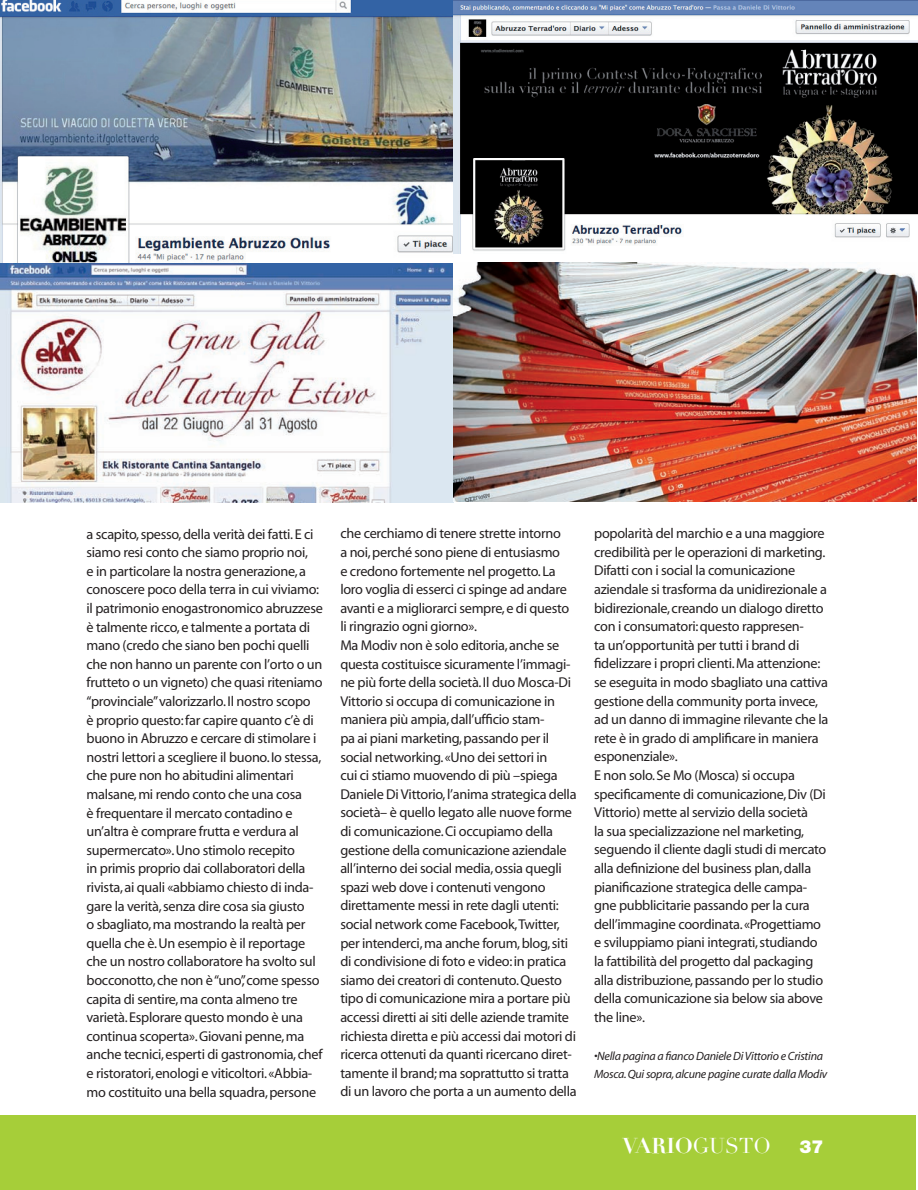
<style>
.page{position:relative;width:918px;height:1190px;background:#fff}
.page>*{position:absolute;margin:0;border:0;box-sizing:border-box;transform-origin:0 0}
.t1{font:700 21px "Didot";color:#fff}
.t2{font:900 18px "Helvetica Neue";color:#fff}
.t3{font:14.25px/18.6px "Myriad";letter-spacing:-.02em;color:#231f20}
.t4{font:italic 12px/18.6px "Myriad";letter-spacing:-.02em;color:#231f20}
.s1{font-weight:400}
</style>
<div class="page">
<div style="left:0;top:1115px;width:916px;height:74px;background:#a6ce39"></div>
<img style="left:0;top:262px;width:916px;height:240px">
<img style="left:0;top:0;width:453px;height:262px">
<img style="left:453px;top:0;width:465px;height:254px">
<p class="t3" style="left:86px;top:525px;width:238px">a scapito, spesso, della verità dei fatti. E ci siamo resi conto che siamo proprio noi,<br>e in particolare la nostra generazione, a conoscere poco della terra in cui viviamo: il patrimonio enogastronomico abruzzese è talmente ricco, e talmente a portata di mano (credo che siano ben pochi quelli che non hanno un parente con l’orto o un frutteto o un vigneto) che quasi riteniamo “provinciale” valorizzarlo. Il nostro scopo<br>è proprio questo: far capire quanto c’è di buono in Abruzzo e cercare di stimolare i nostri lettori a scegliere il buono. Io stessa, che pure non ho abitudini alimentari malsane, mi rendo conto che una cosa<br>è frequentare il mercato contadino e un’altra è comprare frutta e verdura al supermercato». Uno stimolo recepito<br>in primis proprio dai collaboratori della rivista, ai quali «abbiamo chiesto di inda&shy;gare la verità, senza dire cosa sia giusto<br>o sbagliato, ma mostrando la realtà per quella che è. Un esempio è il reportage che un nostro collaboratore ha svolto sul bocconotto, che non è “uno”, come spesso capita di sentire, ma conta almeno tre varietà. Esplorare questo mondo è una continua scoperta». Giovani penne, ma anche tecnici, esperti di gastronomia, chef e ristoratori, enologi e viticoltori. «Abbia&shy;mo costituito una bella squadra, persone</p>
<p class="t3" style="left:340px;top:525px;width:238px">che cerchiamo di tenere strette intorno<br>a noi, perché sono piene di entusiasmo<br>e credono fortemente nel progetto. La loro voglia di esserci ci spinge ad andare avanti e a migliorarci sempre, e di questo li ringrazio ogni giorno».<br>Ma Modiv non è solo editoria, anche se questa costituisce sicuramente l’immagi&shy;ne più forte della società. Il duo Mosca-Di Vittorio si occupa di comunicazione in maniera più ampia, dall’ufficio stam-<br>pa ai piani marketing, passando per il social networking. «Uno dei settori in<br>cui ci stiamo muovendo di più –spiega Daniele Di Vittorio, l’anima strategica della società– è quello legato alle nuove forme di comunicazione. Ci occupiamo della gestione della comunicazione aziendale all’interno dei social media, ossia quegli spazi web dove i contenuti vengono direttamente messi in rete dagli utenti: social network come Facebook, Twitter, per intenderci, ma anche forum, blog, siti di condivisione di foto e video: in pratica siamo dei creatori di contenuto. Questo tipo di comunicazione mira a portare più accessi diretti ai siti delle aziende tramite richiesta diretta e più accessi dai motori di ricerca ottenuti da quanti ricercano diret&shy;tamente il brand; ma soprattutto si tratta di un lavoro che porta a un aumento della</p>
<p class="t3" style="left:594px;top:524px;width:236px">popolarità del marchio e a una maggiore credibilità per le operazioni di marketing.<br>Difatti con i social la comunicazione aziendale si trasforma da unidirezionale a bidirezionale, creando un dialogo diretto con i consumatori: questo rappresen-<br>ta un’opportunità per tutti i brand di fidelizzare i propri clienti. Ma attenzione: se eseguita in modo sbagliato una cattiva gestione della community porta invece, ad un danno di immagine rilevante che la rete è in grado di amplificare in maniera esponenziale».<br>E non solo. Se Mo (Mosca) si occupa specificamente di comunicazione, Div (Di Vittorio) mette al servizio della società<br>la sua specializzazione nel marketing, seguendo il cliente dagli studi di mercato alla definizione del business plan, dalla pianificazione strategica delle campa&shy;gne pubblicitarie passando per la cura dell’immagine coordinata. «Progettiamo e sviluppiamo piani integrati, studiando la fattibilità del progetto dal packaging alla distribuzione, passando per lo studio della comunicazione sia below sia above the line».</p>
<p class="t4" style="left:594px;top:1046px;width:235px">•Nella pagina a fianco Daniele Di Vittorio e Cristina<br>Mosca. Qui sopra, alcune pagine curate dalla Modiv</p>
<h1 class="t1" style="left:622px;top:1132px;width:150px">VARIO<span class="s1">GUSTO</span></h1>
<p class="t2" style="left:799px;top:1135px;width:26px">37</p>
</div>
